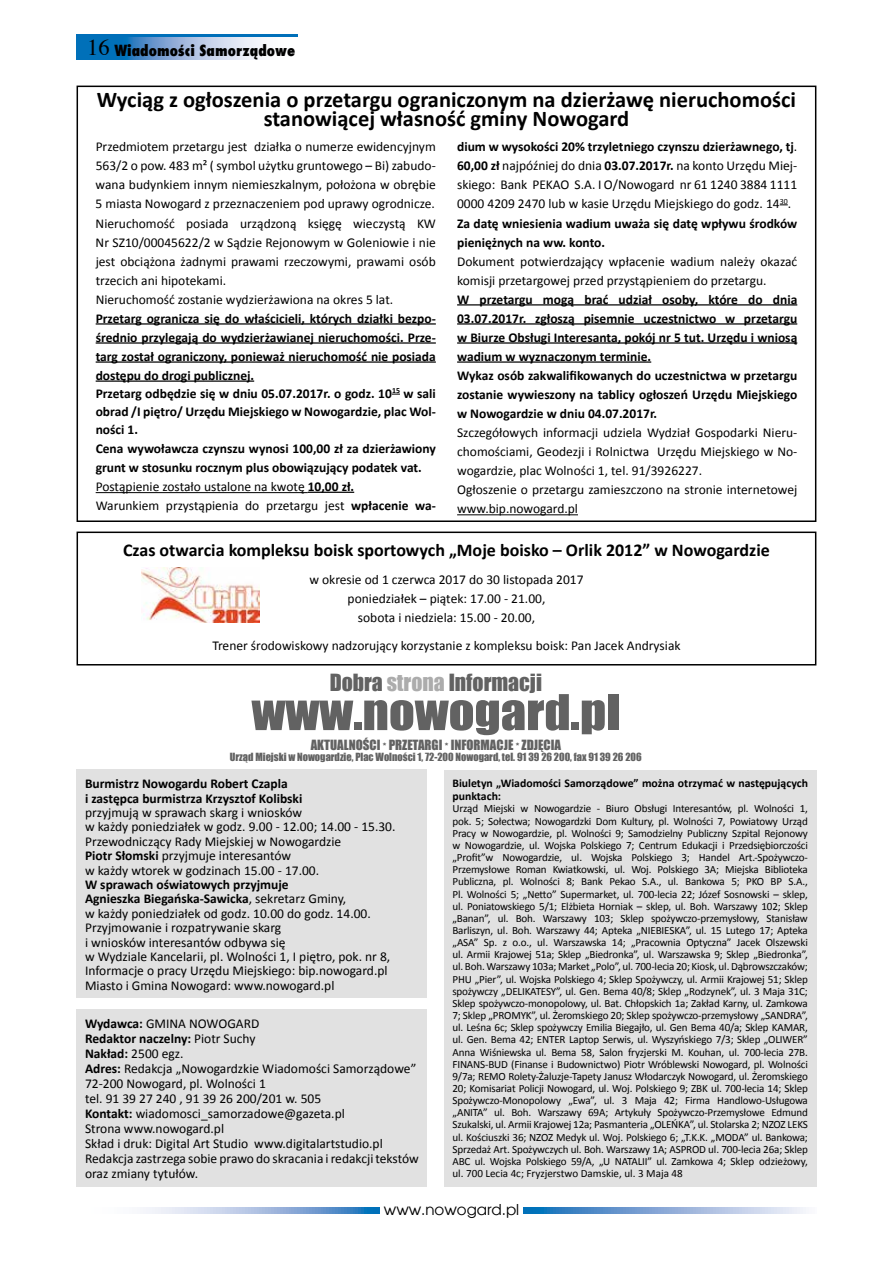
<style>
.page{position:relative;width:893px;height:1263px;background:#fff}
.page>*{position:absolute;margin:0;border:0;box-sizing:border-box;transform-origin:0 0}
.t1{font:45.6px "Impact";color:#626262;scale:1.11 1}
.t2{font:700 22.5px/19px "Calibri";color:#000;text-align:center}
.t3{font:21.75px "Impact";color:#626262}
.t4{font:700 18px "Calibri";color:#000}
.t5{font:800 15px "Fujiyama";color:#000}
.t6{font:15px "Avalon";color:#000}
.t7{font:13.5px/19px "Calibri";color:#000}
.t8{font:700 13.5px/19px "Calibri";color:#000}
.t9{font:12.9px "Impact";color:#626262}
.t10{font:700 11.7px/13.4px "Calibri";color:#000}
.t11{font:11.1px/12.1px "Calibri";color:#000;text-align:justify}
.t12{font:10.35px "Impact";color:#626262}
.s1{font-family:"Times";font-weight:400;font-size:22.5px}
.s2{font-weight:400}
.s3{color:#acacac}
.s4{font-weight:700}
</style>
<div class="page">
<svg style="left:143px;top:1207px;width:663px;height:6px;background:#8eb2da"></svg>
<div style="left:380px;top:1203px;width:143px;height:15px;background:#fff"></div>
<div style="left:77px;top:34px;width:221px;height:26px;background:#006fb9"></div>
<svg style="left:128px;top:37px;width:170px;height:23px;background:#b7cbe6"></svg>
<div style="left:77px;top:770px;width:350px;height:228px;background:#e1e1e1"></div>
<div style="left:77px;top:1009px;width:350px;height:177px;background:#e1e1e1"></div>
<div style="left:444px;top:770px;width:372px;height:416px;background:#e1e1e1"></div>
<hr style="left:96px;top:323px;width:340px;height:2px;background:#000">
<hr style="left:96px;top:342px;width:340px;height:2px;background:#000">
<hr style="left:96px;top:361px;width:340px;height:2px;background:#000">
<hr style="left:96px;top:380px;width:158px;height:2px;background:#000">
<hr style="left:96px;top:492px;width:212px;height:1px;background:#000">
<hr style="left:308px;top:492px;width:46px;height:1px;background:#000">
<div style="left:77px;top:86px;width:739px;height:436px;border:2px solid #000"></div>
<hr style="left:457px;top:304px;width:340px;height:1px;background:#000">
<hr style="left:457px;top:323px;width:340px;height:2px;background:#000">
<hr style="left:457px;top:342px;width:340px;height:2px;background:#000">
<hr style="left:457px;top:361px;width:194px;height:2px;background:#000">
<hr style="left:457px;top:514px;width:121px;height:1px;background:#000">
<img style="left:141px;top:568px;width:118px;height:54px">
<div style="left:77px;top:531px;width:739px;height:134px;border:2px solid #000"></div>
<h3 class="t5" style="left:87px;top:40px;width:210px"><span class="s1">16</span> Wiadomości Samorządowe</h3>
<h2 class="t2" style="left:97px;top:89px;width:701px">Wyciąg z ogłoszenia o przetargu ograniczonym na dzierżawę nieruchomości stanowiącej własność gminy Nowogard</h2>
<p class="t7" style="left:96px;top:137px;width:342px">Przedmiotem przetargu jest działka o numerze ewidencyjnym 563/2 o pow. 483 m² ( symbol użytku gruntowego – Bi) zabudo&shy;wana budynkiem innym niemieszkalnym, położona w obrębie 5 miasta Nowogard z przeznaczeniem pod uprawy ogrodnicze.<br>Nieruchomość posiada urządzoną księgę wieczystą KW Nr SZ10/00045622/2 w Sądzie Rejonowym w Goleniowie i nie jest obciążona żadnymi prawami rzeczowymi, prawami osób trzecich ani hipotekami.<br>Nieruchomość zostanie wydzierżawiona na okres 5 lat.</p>
<p class="t8" style="left:96px;top:308px;width:342px">Przetarg ogranicza się do właścicieli, których działki bezpo&shy;średnio przylegają do wydzierżawianej nieruchomości. Prze&shy;targ został ograniczony, ponieważ nieruchomość nie posiada dostępu do drogi publicznej.<br>Przetarg odbędzie się w dniu 05.07.2017r. o godz. 10<sup>15</sup> w sali obrad /I piętro/ Urzędu Miejskiego w Nowogardzie, plac Wol&shy;ności 1.<br>Cena wywoławcza czynszu wynosi 100,00 zł za dzierżawiony grunt w stosunku rocznym plus obowiązujący podatek vat.<br><span class="s2">Postąpienie zostało ustalone na kwotę</span> 10,00 zł.<br><span class="s2">Warunkiem przystąpienia do przetargu jest</span> wpłacenie wa-</p>
<p class="t8" style="left:457px;top:137px;width:342px">dium w wysokości 20% trzyletniego czynszu dzierżawnego, tj<span class="s2">.<br></span>60,00 zł <span class="s2">najpóźniej do dnia</span> 03.07.2017r. <span class="s2">na konto Urzędu Miej&shy;skiego: Bank PEKAO S.A. I O/Nowogard nr 61 1240 3884 1111<br>0000 4209 2470 lub w kasie Urzędu Miejskiego do godz. 14</span><sup>30</sup><span class="s2">.<br></span>Za datę wniesienia wadium uważa się datę wpływu środków pieniężnych na ww. konto.</p>
<p class="t7" style="left:457px;top:251px;width:342px">Dokument potwierdzający wpłacenie wadium należy okazać komisji przetargowej przed przystąpieniem do przetargu.</p>
<p class="t8" style="left:457px;top:289px;width:342px">W przetargu mogą brać udział osoby, które do dnia 03.07.2017r. zgłoszą pisemnie uczestnictwo w przetargu w Biurze Obsługi Interesanta, pokój nr 5 tut. Urzędu i wniosą wadium w wyznaczonym terminie.<br>Wykaz osób zakwalifikowanych do uczestnictwa w przetargu zostanie wywieszony na tablicy ogłoszeń Urzędu Miejskiego w Nowogardzie w dniu 04.07.2017r.</p>
<p class="t7" style="left:457px;top:422px;width:342px">Szczegółowych informacji udziela Wydział Gospodarki Nieru&shy;chomościami, Geodezji i Rolnictwa Urzędu Miejskiego w No&shy;wogardzie, plac Wolności 1, tel. 91/3926227.<br>Ogłoszenie o przetargu zamieszczono na stronie internetowej www.bip.nowogard.pl</p>
<h3 class="t4" style="left:123px;top:538px;width:648px">Czas otwarcia kompleksu boisk sportowych „Moje boisko – Orlik 2012” w Nowogardzie</h3>
<p class="t7" style="left:309px;top:569px;width:276px;text-align:center">w okresie od 1 czerwca 2017 do 30 listopada 2017 poniedziałek – piątek: 17.00 - 21.00,<br>sobota i niedziela: 15.00 - 20.00,</p>
<p class="t7" style="left:212px;top:635px;width:470px">Trener środowiskowy nadzorujący korzystanie z kompleksu boisk: Pan Jacek Andrysiak</p>
<h3 class="t3" style="left:330px;top:665px;width:214px">Dobra <span class="s3">strona</span> Informacji</h3>
<h1 class="t1" style="left:252px;top:677px;width:333px">www.nowogard.pl</h1>
<p class="t9" style="left:311px;top:735px;width:252px">AKTUALNOŚCI * PRZETARGI * INFORMACJE * ZDJĘCIA</p>
<p class="t12" style="left:230px;top:749px;width:413px">Urząd Miejski w Nowogardzie, Plac Wolności 1, 72-200 Nowogard, tel. 91 39 26 200, fax 91 39 26 206</p>
<p class="t8" style="left:85px;top:776px;width:219px;line-height:14.4px">Burmistrz Nowogardu Robert Czapla<br>i zastępca burmistrza Krzysztof Kolibski</p>
<p class="t7" style="left:85px;top:805px;width:312px;line-height:14.4px">przyjmują w sprawach skarg i wniosków<br>w każdy poniedziałek w godz. 9.00 - 12.00; 14.00 - 15.30.<br>Przewodniczący Rady Miejskiej w Nowogardzie<br><span class="s4">Piotr Słomski</span> przyjmuje interesantów<br>w każdy wtorek w godzinach 15.00 - 17.00.</p>
<p class="t7" style="left:85px;top:877px;width:307px;line-height:14.4px"><span class="s4">W sprawach oświatowych przyjmuje<br>Agnieszka Biegańska-Sawicka</span>, sekretarz Gminy,<br>w każdy poniedziałek od godz. 10.00 do godz. 14.00.<br>Przyjmowanie i rozpatrywanie skarg<br>i wniosków interesantów odbywa się<br>w Wydziale Kancelarii, pl. Wolności 1, I piętro, pok. nr 8, Informacje o pracy Urzędu Miejskiego: bip.nowogard.pl Miasto i Gmina Nowogard: www.nowogard.pl</p>
<p class="t7" style="left:85px;top:1015px;width:335px;line-height:15px"><span class="s4">Wydawca:</span> GMINA NOWOGARD<br><span class="s4">Redaktor naczelny:</span> Piotr Suchy<br><span class="s4">Nakład:</span> 2500 egz.<br><span class="s4">Adres:</span> Redakcja „Nowogardzkie Wiadomości Samorządowe” 72-200 Nowogard, pl. Wolności 1<br>tel. 91 39 27 240 , 91 39 26 200/201 w. 505<br><span class="s4">Kontakt:</span> wiadomosci_samorzadowe@gazeta.pl<br>Strona www.nowogard.pl<br>Skład i druk: Digital Art Studio www.digitalartstudio.pl Redakcja zastrzega sobie prawo do skracania i redakcji tekstów oraz zmiany tytułów.</p>
<p class="t10" style="left:452px;top:776px;width:357px">Biuletyn „Wiadomości Samorządowe” można otrzymać w następujących punktach:</p>
<p class="t11" style="left:452px;top:802px;width:357px">Urząd Miejski w Nowogardzie - Biuro Obsługi Interesantów, pl. Wolności 1, pok. 5; Sołectwa; Nowogardzki Dom Kultury, pl. Wolności 7, Powiatowy Urząd Pracy w Nowogardzie, pl. Wolności 9; Samodzielny Publiczny Szpital Rejonowy w Nowogardzie, ul. Wojska Polskiego 7; Centrum Edukacji i Przedsiębiorczości „Profit”w Nowogardzie, ul. Wojska Polskiego 3; Handel Art.-Spożywczo-Przemysłowe Roman Kwiatkowski, ul. Woj. Polskiego 3A; Miejska Biblioteka Publiczna, pl. Wolności 8; Bank Pekao S.A., ul. Bankowa 5; PKO BP S.A., Pl. Wolności 5; „Netto” Supermarket, ul. 700-lecia 22; Józef Sosnowski – sklep, ul. Poniatowskiego 5/1; Elżbieta Horniak – sklep, ul. Boh. Warszawy 102; Sklep „Banan”, ul. Boh. Warszawy 103; Sklep spożywczo-przemysłowy, Stanisław Barliszyn, ul. Boh. Warszawy 44; Apteka „NIEBIESKA”, ul. 15 Lutego 17; Apteka „ASA” Sp. z o.o., ul. Warszawska 14; „Pracownia Optyczna” Jacek Olszewski ul. Armii Krajowej 51a; Sklep „Biedronka”, ul. Warszawska 9; Sklep „Biedronka”, ul. Boh. Warszawy 103a; Market „Polo”, ul. 700-lecia 20; Kiosk, ul. Dąbrowszczaków; PHU „Pier”, ul. Wojska Polskiego 4; Sklep Spożywczy, ul. Armii Krajowej 51; Sklep spożywczy „DELIKATESY”, ul. Gen. Bema 40/8; Sklep „Rodzynek”, ul. 3 Maja 31C; Sklep spożywczo-monopolowy, ul. Bat. Chłopskich 1a; Zakład Karny, ul. Zamkowa 7; Sklep „PROMYK”, ul. Żeromskiego 20; Sklep spożywczo-przemysłowy „SANDRA”, ul. Leśna 6c; Sklep spożywczy Emilia Biegajło, ul. Gen Bema 40/a; Sklep KAMAR, ul. Gen. Bema 42; ENTER Laptop Serwis, ul. Wyszyńskiego 7/3; Sklep „OLIWER” Anna Wiśniewska ul. Bema 58, Salon fryzjerski M. Kouhan, ul. 700-lecia 27B.<br>FINANS-BUD (Finanse i Budownictwo) Piotr Wróblewski Nowogard, pl. Wolności 9/7a; REMO Rolety-Żaluzje-Tapety Janusz Włodarczyk Nowogard, ul. Żeromskiego 20; Komisariat Policji Nowogard, ul. Woj. Polskiego 9; ZBK ul. 700-lecia 14; Sklep Spożywczo-Monopolowy „Ewa”, ul. 3 Maja 42; Firma Handlowo-Usługowa „ANITA” ul. Boh. Warszawy 69A; Artykuły Spożywczo-Przemysłowe Edmund Szukalski, ul. Armii Krajowej 12a; Pasmanteria „OLEŃKA”, ul. Stolarska 2; NZOZ LEKS ul. Kościuszki 36; NZOZ Medyk ul. Woj. Polskiego 6; „T.K.K. „MODA” ul. Bankowa; Sprzedaż Art. Spożywczych ul. Boh. Warszawy 1A; ASPROD ul. 700-lecia 26a; Sklep ABC ul. Wojska Polskiego 59/A, „U NATALII” ul. Zamkowa 4; Sklep odzieżowy, ul. 700 Lecia 4c; Fryzjerstwo Damskie, ul. 3 Maja 48</p>
<h3 class="t6" style="left:384px;top:1200px;width:137px">www.nowogard.pl</h3>
</div>
